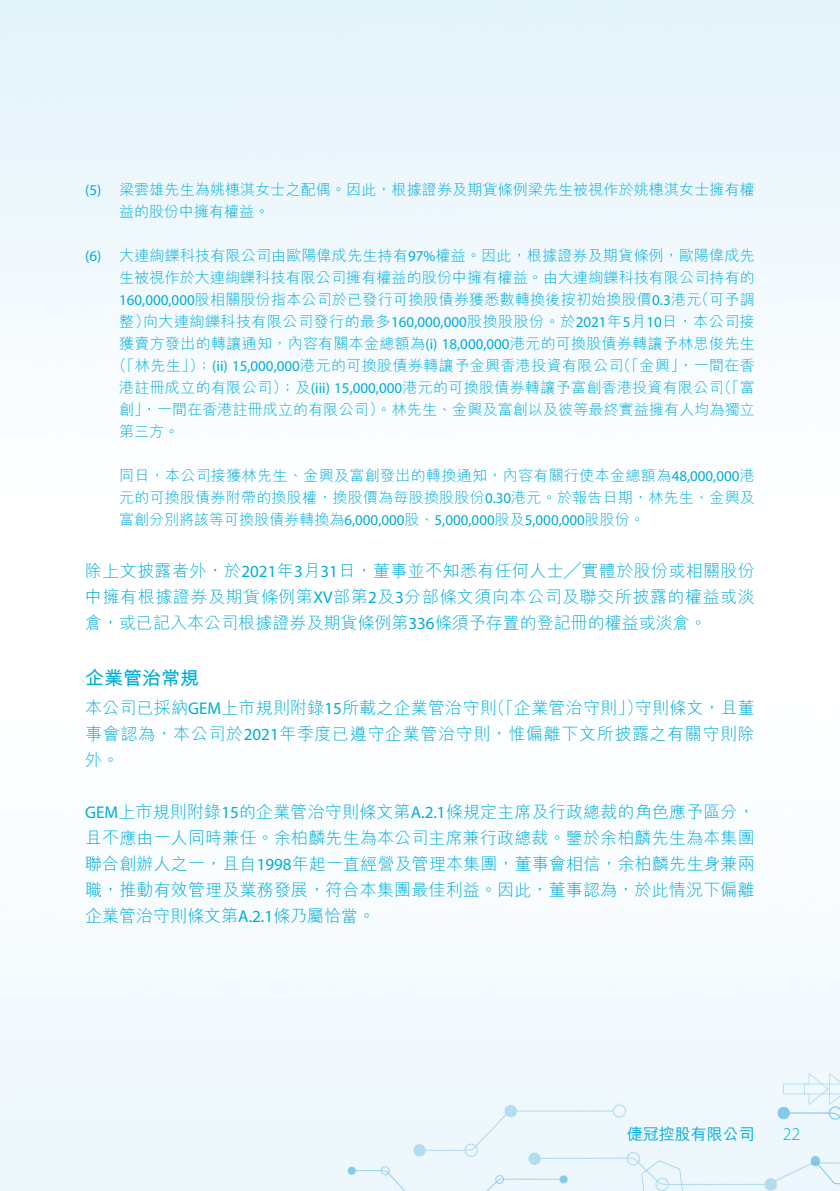
<style>
.page{position:relative;width:840px;height:1191px;background:#fff}
.page>*{position:absolute;margin:0;border:0;box-sizing:border-box;transform-origin:0 0}
.t1{font:700 19px "M Hei HK";color:#00add8}
.t2{font:300 18px "Myriad Pro";color:#00add8}
.t3{font:300 17px/26px "M Hei HK";letter-spacing:.01em;color:#00add8;text-align:justify}
.t4{font:300 17px/26px "M Hei HK";letter-spacing:.035em;color:#00add8}
.t5{font:500 16px "M Hei HK";color:#00add8}
.t6{font:300 15px/22px "M Hei HK";letter-spacing:.015em;color:#00add8}
.t7{font:15px "Myriad Pro";color:#00add8}
.s1{font-family:"Myriad Pro";font-weight:400}
.s2{font-family:"M Hei HK";font-weight:300}
</style>
<div class="page">
<p class="t7" style="left:85px;top:181px;width:18px">5( )</p>
<p class="t7" style="left:85px;top:247px;width:18px">6( )</p>
<p class="t6" style="left:119px;top:178px;width:636px">梁雲雄先生為姚橞淇女士之配偶。因此，根據證券及期貨條例梁先生被視作於姚橞淇女士擁有權</p>
<p class="t6" style="left:119px;top:200px;width:151px">益的股份中擁有權益。</p>
<p class="t6" style="left:119px;top:244px;width:637px">大連絢鑠科技有限公司由歐陽偉成先生持有<span class="s1">97%</span>權益。因此，根據證券及期貨條例，歐陽偉成先</p>
<p class="t6" style="left:119px;top:266px;width:636px;text-align:right">生被視作於大連絢鑠科技有限公司擁有權益的股份中擁有權益。由大連絢鑠科技有限公司持有的（可予調</p>
<p class="t6" style="left:143px;top:288px;width:613px;text-indent:-24px"><span class="s1">160,000,000</span>股相關股份指本公司於已發行可換股債券獲悉數轉換後按初始換股價<span class="s1">0.3</span>港元<br>向大連絢鑠科技有限公司發行的最多<span class="s1">160,000,000</span>股換股股份。於<span class="s1">2021</span>年月<span class="s1">5 10</span>日，本公司接</p>
<p class="t6" style="left:119px;top:310px;width:32px">整）</p>
<p class="t6" style="left:119px;top:332px;width:636px">獲賣方發出的轉讓通知，內容有關本金總額為 <span class="s1">) i( 18,000,000</span>港元的可換股債券轉讓予林思俊先生</p>
<p class="t6" style="left:616px;top:354px;width:140px">（「金興，」一間在香</p>
<p class="t6" style="left:112px;top:354px;width:513px">（「林先生」）；<span class="s1">(ii) 15,000,000</span>港元的可換股債券轉讓予金興香港投資有限公司</p>
<p class="t6" style="left:119px;top:376px;width:637px">港註冊成立的有限公司）；及<span class="s1">(iii) 15,000,000</span>港元的可換股債券轉讓予富創香港投資有限公司<br>創，」一間在香港註冊成立的有限公司）。林先生、金興及富創以及彼等最終實益擁有人均為獨立第三方。</p>
<p class="t6" style="left:119px;top:464px;width:637px">同日，本公司接獲林先生、金興及富創發出的轉換通知，內容有關行使本金總額為<span class="s1">48,000,000</span>港元的可換股債券附帶的換股權，換股價為每股換股股份<span class="s1">0.30</span>港元。於報告日期，林先生、金興及</p>
<p class="t7" style="left:119px;top:511px;width:527px"><span class="s2">富創分別將該等可換股債券轉換為</span>6,000,000<span class="s2">股、</span>5,000,000<span class="s2">股及</span>5,000,000<span class="s2">股股份。</span></p>
<p class="t3" style="left:85px;top:557px;width:671px">除上文披露者外，於<span class="s1">2021</span>年月<span class="s1">3 31</span>日，董事並不知悉有任何人士╱實體於股份或相關股份中擁有根據證券及期貨條例第<span class="s1">XV</span>部第及<span class="s1">2 3</span>分部條文須向本公司及聯交所披露的權益或淡倉，或已記入本公司根據證券及期貨條例第<span class="s1">336</span>條須予存置的登記冊的權益或淡倉。</p>
<p class="t1" style="left:85px;top:664px;width:115px">企業管治常規</p>
<p class="t3" style="left:634px;top:694px;width:122px">守則條文，且董</p>
<p class="t6" style="left:716px;top:376px;width:40px">（「富</p>
<p class="t3" style="left:488px;top:694px;width:156px">（「企業管治守則」）</p>
<p class="t4" style="left:85px;top:694px;width:670px">本公司已採納<span class="s1">GEM</span>上市規則附錄<span class="s1">15</span>所載之企業管治守則<br>事會認為，本公司於<span class="s1">2021</span>年季度已遵守企業管治守則，惟偏離下文所披露之有關守則除外。</p>
<p class="t3" style="left:85px;top:798px;width:670px"><span class="s1">GEM</span>上市規則附錄<span class="s1">15</span>的企業管治守則條文第<span class="s1">A.2.1</span>條規定主席及行政總裁的角色應予區分，且不應由一人同時兼任。余柏麟先生為本公司主席兼行政總裁。鑒於余柏麟先生為本集團聯合創辦人之一，且自<span class="s1">1998</span>年起一直經營及管理本集團，董事會相信，余柏麟先生身兼兩職，推動有效管理及業務發展，符合本集團最佳利益。因此，董事認為，於此情況下偏離企業管治守則條文第<span class="s1">A.2.1</span>條乃屬恰當。</p>
<p class="t5" style="left:626px;top:1122px;width:129px">倢冠控股有限公司</p>
<p class="t2" style="left:782px;top:1122px;width:19px">22</p>
</div>
